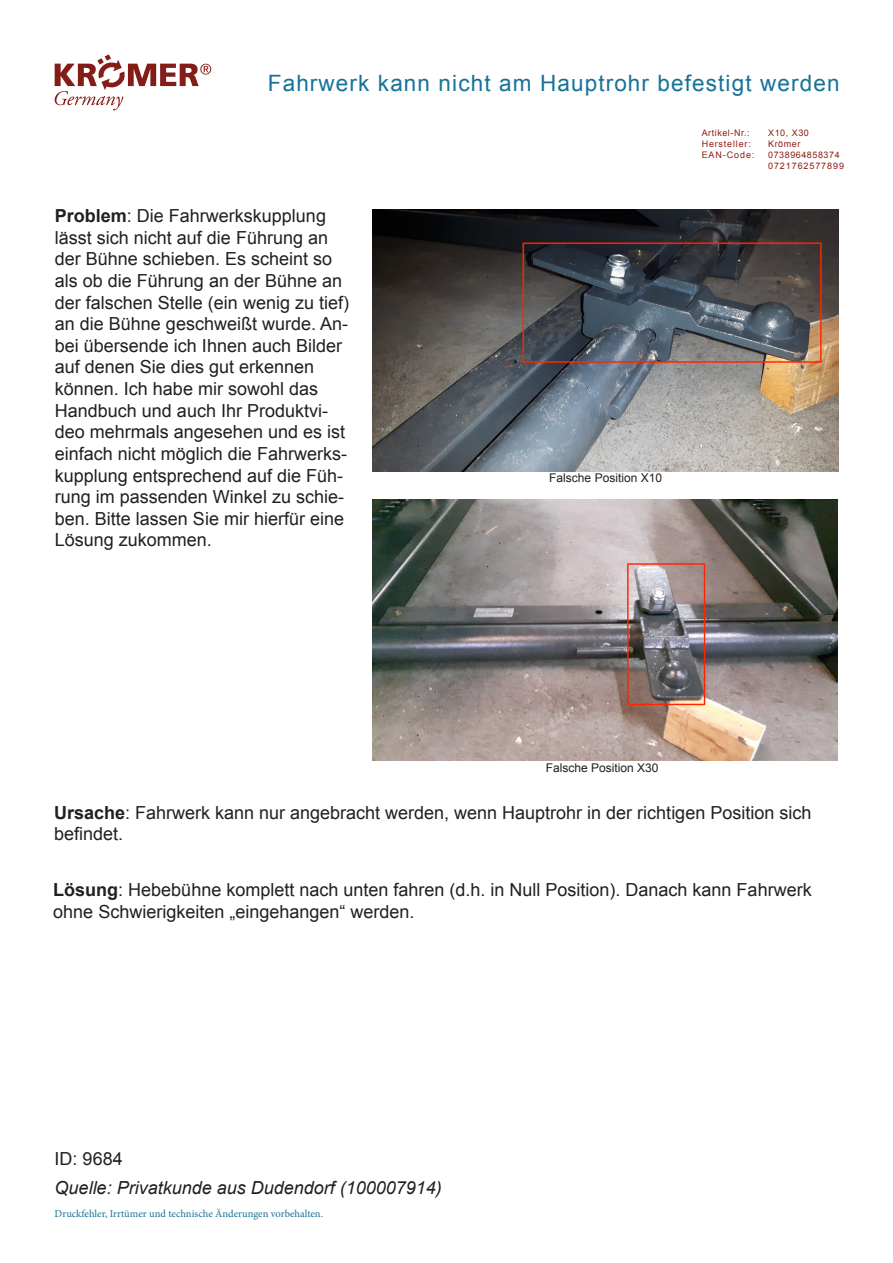
<style>
.page{position:relative;width:893px;height:1263px;background:#fff}
.page>*{position:absolute;margin:0;border:0;box-sizing:border-box;transform-origin:0 0}
.Headline_1{font:22.5px "Arial";letter-spacing:.05em;color:#177298}
.t1{font:18px/21.6px "Arial";color:#231f20}
.t2{font:italic 18px "Arial";color:#231f20}
.t3{font:12px "Arial";color:#231f20}
.t4{font:10.5px "Minion Pro";color:#177298}
.Caption_Items{font:9px "Arial";letter-spacing:.06em;color:#911c15}
.Caption_Items-2{font:9px "Arial";letter-spacing:.1em;color:#911c15}
.Caption_Items-3{font:9px "Arial";letter-spacing:.09em;color:#911c15}
.s1{font-weight:700}
</style>
<div class="page">
<svg style="left:55px;top:54px;width:156px;height:56px"></svg>
<img style="left:372px;top:209px;width:467px;height:262px">
<img style="left:372px;top:499px;width:465px;height:262px">
<p class="Headline_1" style="left:268px;top:68px;width:573px">Fahrwerk kann nicht am Hauptrohr befestigt werden</p>
<p class="t1" style="left:55px;top:205px;width:296px"><span class="s1">Problem</span>: Die Fahrwerkskupplung lässt sich nicht auf die Führung an der Bühne schieben. Es scheint so als ob die Führung an der Bühne an der falschen Stelle (ein wenig zu tief) an die Bühne geschweißt wurde. An&shy;bei übersende ich Ihnen auch Bilder auf denen Sie dies gut erkennen können. Ich habe mir sowohl das Handbuch und auch Ihr Produktvi&shy;deo mehrmals angesehen und es ist einfach nicht möglich die Fahrwerks&shy;kupplung entsprechend auf die Füh&shy;rung im passenden Winkel zu schie&shy;ben. Bitte lassen Sie mir hierfür eine Lösung zukommen.</p>
<p class="Caption_Items" style="left:702px;top:127px;width:49px">Artikel-Nr.:</p>
<p class="Caption_Items-3" style="left:702px;top:138px;width:51px">Hersteller:</p>
<p class="Caption_Items" style="left:702px;top:149px;width:54px">EAN-Code:</p>
<p class="Caption_Items" style="left:768px;top:127px;width:42px">X10, X30</p>
<p class="Caption_Items" style="left:768px;top:138px;width:34px">Krömer</p>
<p class="Caption_Items" style="left:768px;top:149px;width:73px">0738964858374</p>
<p class="Caption_Items-2" style="left:768px;top:160px;width:77px">0721762577899</p>
<p class="t3" style="left:549px;top:470px;width:114px">Falsche Position X10</p>
<p class="t3" style="left:546px;top:759px;width:114px">Falsche Position X30</p>
<p class="t1" style="left:54px;top:802px;width:759px"><span class="s1">Ursache</span>: Fahrwerk kann nur angebracht werden, wenn Hauptrohr in der richtigen Position sich befindet.</p>
<p class="t1" style="left:53px;top:879px;width:760px"><span class="s1">Lösung</span>: Hebebühne komplett nach unten fahren (d.h. in Null Position). Danach kann Fahrwerk ohne Schwierigkeiten „eingehangen“ werden.</p>
<p class="t1" style="left:55px;top:1148px;width:70px">ID: 9684</p>
<p class="t2" style="left:55px;top:1175px;width:389px">Quelle: Privatkunde aus Dudendorf (100007914)</p>
<p class="t4" style="left:55px;top:1206px;width:270px">Druckfehler, Irrtümer und technische Änderungen vorbehalten.</p>
</div>
